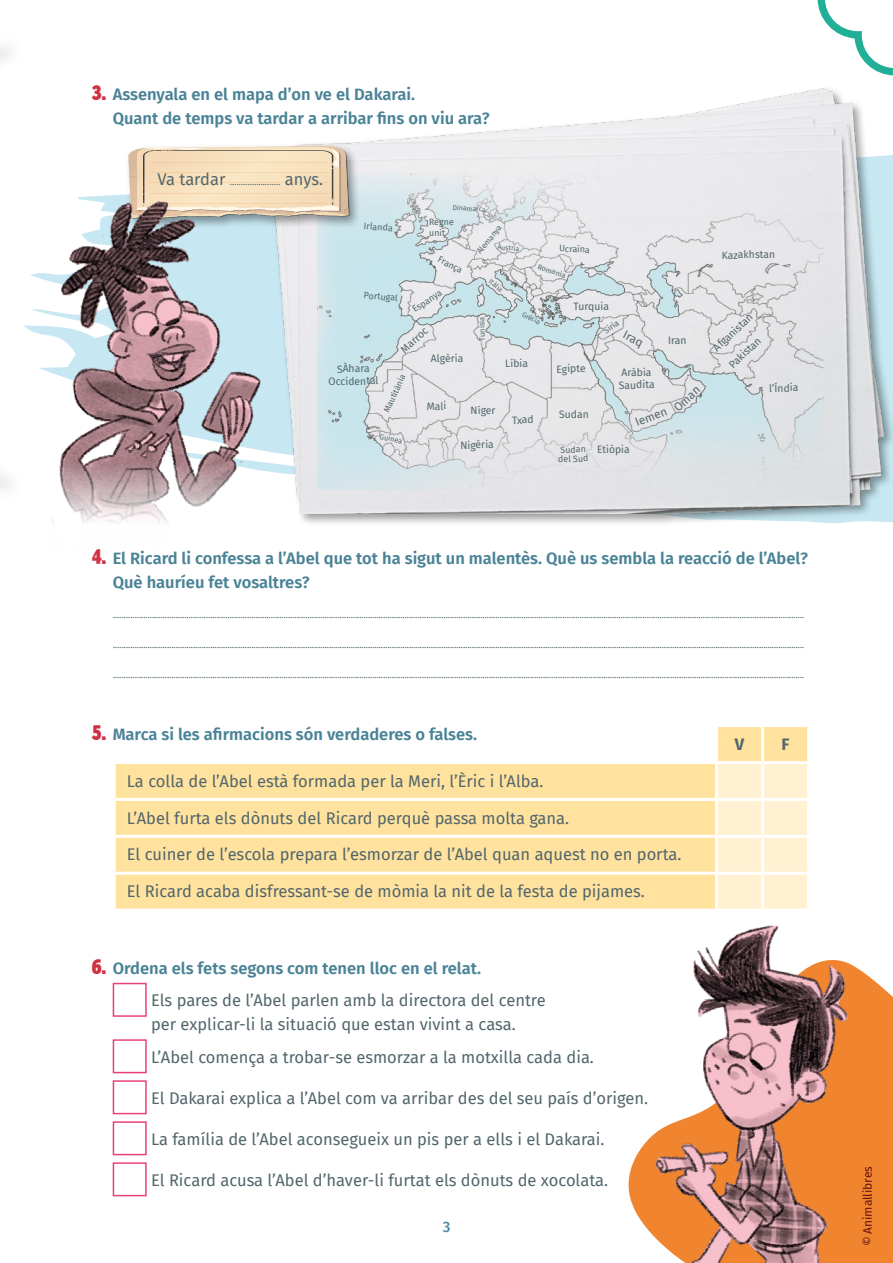
<style>
.page{position:relative;width:893px;height:1263px;background:#fff}
.page>*{position:absolute;margin:0;border:0;box-sizing:border-box;transform-origin:0 0}
.Text_activitats{font:16.5px/24px "Fira Sans";color:#52666c}
.t1{font:600 16.5px/24px "Fira Sans";color:#4a8396}
.Text_graella{font:16.5px "Fira Sans";color:#52666c}
.Text_graella_títol{font:700 16.5px "Fira Sans";color:#52666c}
.t2{font:500 15px "Fira Sans";color:#4e86a2}
.t3{font:12px "Fira Sans";letter-spacing:-.01em;color:#651310}
.Text_activitats-2{font:11.7px "Fira Sans";color:#52666c}
.Text_activitats-3{font:10.35px/12.5px "Fira Sans";color:#52666c}
.Text_activitats-4{font:9px/10.6px "Fira Sans";color:#52666c}
.Text_activitats-5{font:8.85px "Fira Sans";color:#52666c}
.Text_activitats-6{font:8.4px "Fira Sans";color:#52666c}
.Text_activitats-7{font:7.8px "Fira Sans";color:#52666c}
.Text_activitats-8{font:7.5px "Fira Sans";color:#52666c}
.Text_activitats-9{font:7.35px "Fira Sans";color:#52666c}
.Text_activitats-10{font:6.9px "Fira Sans";color:#52666c}
.s1{font-family:"Block Berthold";font-weight:400;font-stretch:condensed;font-size:21px;color:#cf3243}
.s2{font-size:9px}
</style>
<div class="page">
<img style="left:628px;top:925px;width:265px;height:338px">
<div style="left:269px;top:85px;width:624px;height:441px;background:#000;opacity:.4"></div>
<img style="left:269px;top:85px;width:624px;height:429px">
<img style="left:317px;top:174px;width:507px;height:316px">
<div style="left:125px;top:142px;width:236px;height:89px;background:#000;opacity:.4"></div>
<svg style="left:128px;top:146px;width:222px;height:73px"></svg>
<hr style="left:150px;top:162px;width:177px;height:1px;background:#f2ab6b">
<hr style="left:150px;top:172px;width:177px;height:1px;background:#f2ab6b">
<hr style="left:150px;top:183px;width:177px;height:1px;background:#f2ab6b">
<hr style="left:150px;top:193px;width:177px;height:1px;background:#f2ab6b">
<hr style="left:150px;top:203px;width:177px;height:1px;background:#f2ab6b">
<img style="left:51px;top:185px;width:223px;height:341px">
<svg style="left:817px;top:0;width:76px;height:75px"></svg>
<img style="left:0;top:474px;width:1px;height:15px">
<svg style="left:116px;top:727px;width:691px;height:181px;fill:#ffe29e"></svg>
<div style="left:718px;top:764px;width:89px;height:144px;background:#fff1d1"></div>
<hr style="left:761px;top:727px;width:3px;height:34px;background:#fff">
<hr style="left:761px;top:764px;width:3px;height:34px;background:#fff">
<hr style="left:113px;top:798px;width:603px;height:3px;background:#fff">
<hr style="left:716px;top:798px;width:47px;height:3px;background:#fff">
<hr style="left:763px;top:798px;width:47px;height:3px;background:#fff">
<hr style="left:761px;top:801px;width:3px;height:34px;background:#fff">
<hr style="left:113px;top:835px;width:603px;height:3px;background:#fff">
<hr style="left:716px;top:835px;width:47px;height:3px;background:#fff">
<hr style="left:763px;top:835px;width:47px;height:3px;background:#fff">
<hr style="left:761px;top:838px;width:3px;height:34px;background:#fff">
<hr style="left:113px;top:872px;width:603px;height:3px;background:#fff">
<hr style="left:716px;top:872px;width:47px;height:3px;background:#fff">
<hr style="left:763px;top:872px;width:47px;height:3px;background:#fff">
<hr style="left:761px;top:875px;width:3px;height:33px;background:#fff">
<hr style="left:715px;top:727px;width:3px;height:34px;background:#fff">
<hr style="left:113px;top:761px;width:603px;height:3px;background:#fff">
<hr style="left:716px;top:761px;width:47px;height:3px;background:#fff">
<hr style="left:715px;top:764px;width:3px;height:34px;background:#fff">
<hr style="left:763px;top:761px;width:47px;height:3px;background:#fff">
<hr style="left:715px;top:801px;width:3px;height:34px;background:#fff">
<hr style="left:715px;top:838px;width:3px;height:34px;background:#fff">
<hr style="left:715px;top:875px;width:3px;height:33px;background:#fff">
<div style="left:113px;top:983px;width:34px;height:34px;background:#fff;border:2px solid #e94278"></div>
<div style="left:113px;top:1039px;width:34px;height:34px;background:#fff;border:2px solid #e94278"></div>
<div style="left:113px;top:1080px;width:34px;height:34px;background:#fff;border:2px solid #e94278"></div>
<div style="left:113px;top:1121px;width:34px;height:34px;background:#fff;border:2px solid #e94278"></div>
<div style="left:113px;top:1162px;width:34px;height:34px;background:#fff;border:2px solid #e94278"></div>
<p class="t1" style="left:113px;top:82px;width:378px;text-indent:-20px"><span class="s1">3.</span> Assenyala en el mapa d’on ve el Dakarai.<br>Quant de temps va tardar a arribar fins on viu ara?</p>
<p class="Text_activitats" style="left:158px;top:167px;width:167px">Va tardar <span class="s2">………….....……</span> anys.</p>
<p class="Text_activitats-10" style="left:453px;top:202px;width:35px;rotate:4deg">Dinamarca</p>
<p class="Text_activitats-4" style="left:364px;top:220px;width:30px;rotate:5deg">Irlanda</p>
<p class="Text_activitats-4" style="left:429px;top:216px;width:26px;rotate:-1deg">Regne unit</p>
<p class="Text_activitats-7" style="left:474px;top:249px;width:36px;rotate:-51deg">Alemanya</p>
<p class="Text_activitats-10" style="left:498px;top:242px;width:24px;rotate:4deg">Àustria</p>
<p class="Text_activitats-4" style="left:559px;top:243px;width:32px;rotate:3deg">Ucraïna</p>
<p class="Text_activitats-4" style="left:441px;top:254px;width:28px;rotate:27deg">França</p>
<p class="Text_activitats-9" style="left:540px;top:261px;width:31px;rotate:18deg">Romania</p>
<p class="Text_activitats-10" style="left:493px;top:276px;width:17px;rotate:41deg">Itàlia</p>
<p class="Text_activitats-4" style="left:410px;top:305px;width:35px;rotate:-33deg">Espanya</p>
<p class="Text_activitats-4" style="left:364px;top:289px;width:35px;rotate:5deg">Portugal</p>
<p class="Text_activitats-3" style="left:573px;top:300px;width:37px;rotate:-1deg">Turquia</p>
<p class="Text_activitats-10" style="left:525px;top:309px;width:21px;rotate:27deg">Grècia</p>
<p class="Text_activitats-8" style="left:477px;top:341px;width:26px;rotate:-91deg">Tunísia</p>
<p class="Text_activitats-6" style="left:601px;top:326px;width:18px;rotate:-35deg">Síria</p>
<p class="Text_activitats-3" style="left:398px;top:346px;width:34px;rotate:-43deg">Marroc</p>
<p class="Text_activitats-2" style="left:628px;top:326px;width:22px;rotate:27deg">Iraq</p>
<p class="Text_activitats-3" style="left:668px;top:334px;width:20px;rotate:-1deg">Iran</p>
<p class="Text_activitats-3" style="left:431px;top:352px;width:34px;rotate:-1deg">Algèria</p>
<p class="Text_activitats-3" style="left:505px;top:357px;width:24px;rotate:-1deg">Líbia</p>
<p class="Text_activitats-3" style="left:328px;top:363px;width:52px;text-align:center;rotate:-1deg">SÀhara<br>Occidental</p>
<p class="Text_activitats-3" style="left:556px;top:362px;width:31px;rotate:-1deg">Egipte</p>
<p class="Text_activitats-3" style="left:559px;top:408px;width:31px;rotate:-1deg">Sudan</p>
<p class="Text_activitats-5" style="left:560px;top:443px;width:27px;rotate:-1deg">Sudan</p>
<p class="Text_activitats-3" style="left:597px;top:443px;width:34px;rotate:-1deg">Etiòpia</p>
<p class="Text_activitats-5" style="left:558px;top:452px;width:32px;rotate:-1deg">del Sud</p>
<p class="Text_activitats-3" style="left:618px;top:366px;width:37px;rotate:-1deg">Aràbia<br>Saudita</p>
<p class="Text_activitats-6" style="left:380px;top:409px;width:42px;rotate:-65deg">Mautitània</p>
<p class="Text_activitats-9" style="left:381px;top:431px;width:25px;rotate:12deg">Guinea</p>
<p class="Text_activitats-2" style="left:669px;top:403px;width:33px;rotate:-43deg">Oman</p>
<p class="Text_activitats-3" style="left:427px;top:400px;width:21px;rotate:-1deg">Mali</p>
<p class="Text_activitats-3" style="left:470px;top:404px;width:26px;rotate:-1deg">Níger</p>
<p class="Text_activitats-2" style="left:633px;top:414px;width:34px;rotate:-21deg">Iemen</p>
<p class="Text_activitats-3" style="left:512px;top:414px;width:23px;rotate:-1deg">Txad</p>
<p class="Text_activitats-3" style="left:460px;top:439px;width:35px;rotate:-1deg">Nigèria</p>
<p class="Text_activitats-3" style="left:722px;top:249px;width:55px;rotate:-1deg">Kazakhstan</p>
<p class="Text_activitats-3" style="left:710px;top:344px;width:51px;rotate:-43deg">Afganistan</p>
<p class="Text_activitats-3" style="left:726px;top:361px;width:41px;rotate:-43deg">Pakistan</p>
<p class="Text_activitats-3" style="left:769px;top:382px;width:31px;rotate:-1deg">l’Índia</p>
<p class="t1" style="left:113px;top:545px;width:697px;text-indent:-21px"><span class="s1">4.</span> El Ricard li confessa a l’Abel que tot ha sigut un malentès. Què us sembla la reacció de l’Abel?<br>Què hauríeu fet vosaltres?</p>
<p class="Text_activitats-4" style="left:113px;top:609px;width:693px">................................................................................................................................................................................................................................................................................................................................</p>
<p class="Text_activitats-4" style="left:113px;top:639px;width:693px">................................................................................................................................................................................................................................................................................................................................</p>
<p class="Text_activitats-4" style="left:113px;top:669px;width:693px">................................................................................................................................................................................................................................................................................................................................</p>
<p class="t1" style="left:92px;top:721px;width:386px"><span class="s1">5.</span> Marca si les afirmacions són verdaderes o falses.</p>
<p class="Text_graella" style="left:127px;top:768px;width:418px">La colla de l’Abel està formada per la Meri, l’Èric i l’Alba.</p>
<p class="Text_graella" style="left:127px;top:805px;width:444px">L’Abel furta els dònuts del Ricard perquè passa molta gana.</p>
<p class="Text_graella" style="left:127px;top:842px;width:556px">El cuiner de l’escola prepara l’esmorzar de l’Abel quan aquest no en porta.</p>
<p class="Text_graella" style="left:127px;top:879px;width:519px">El Ricard acaba disfressant-se de mòmia la nit de la festa de pijames.</p>
<p class="t1" style="left:91px;top:955px;width:391px"><span class="s1">6.</span> Ordena els fets segons com tenen lloc en el relat.</p>
<p class="Text_activitats" style="left:151px;top:988px;width:396px">Els pares de l’Abel parlen amb la directora del centre per explicar-li la situació que estan vivint a casa.</p>
<p class="Text_activitats" style="left:151px;top:1045px;width:444px">L’Abel comença a trobar-se esmorzar a la motxilla cada dia.</p>
<p class="Text_activitats" style="left:151px;top:1086px;width:498px">El Dakarai explica a l’Abel com va arribar des del seu país d’origen.</p>
<p class="Text_activitats" style="left:151px;top:1127px;width:455px">La família de l’Abel aconsegueix un pis per a ells i el Dakarai.</p>
<p class="Text_activitats" style="left:151px;top:1168px;width:459px">El Ricard acusa l’Abel d’haver-li furtat els dònuts de xocolata.</p>
<h2 class="t2" style="left:443px;top:1214px;width:9px">3</h2>
<p class="Text_graella_títol" style="left:735px;top:730px;width:11px">V</p>
<p class="Text_graella_títol" style="left:782px;top:730px;width:10px">F</p>
<h3 class="t3" style="left:858px;top:1246px;width:81px;rotate:-90deg">© Animallibres</h3>
</div>
